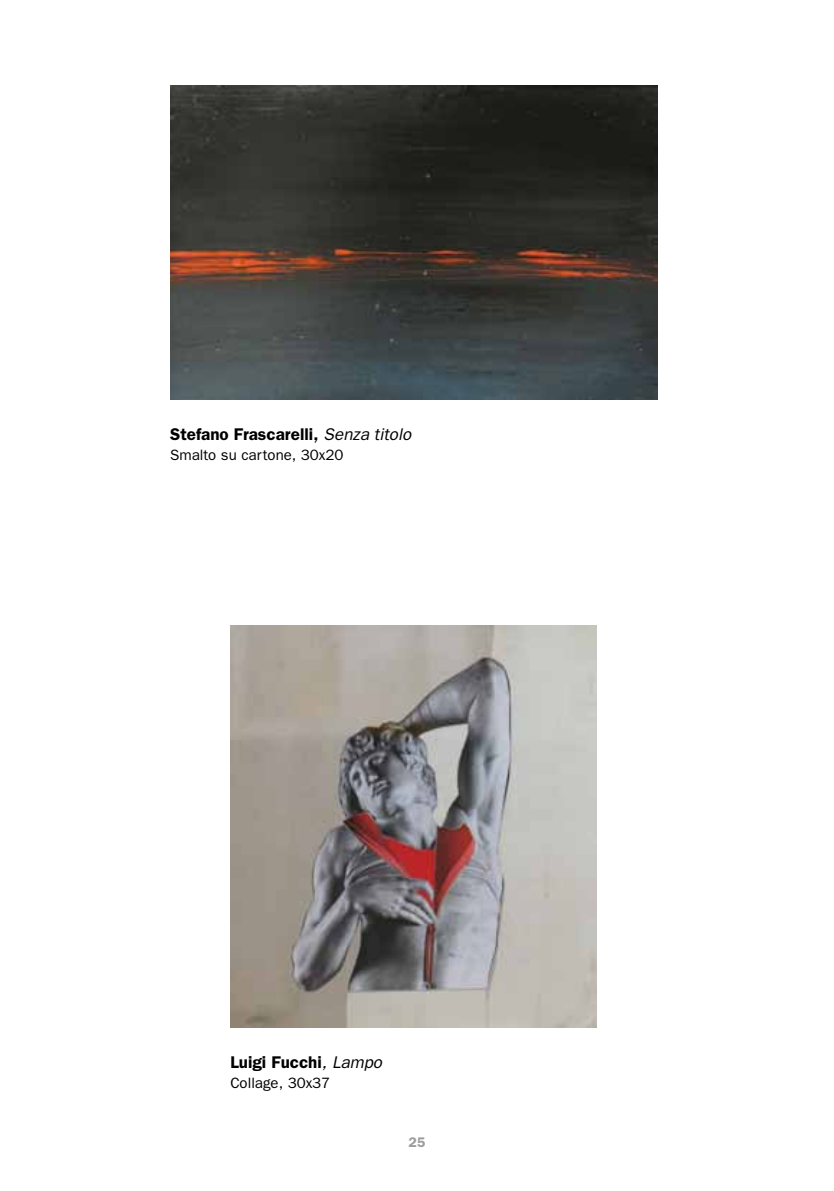
<style>
.page{position:relative;width:834px;height:1191px;background:#fff}
.page>*{position:absolute;margin:0;border:0;box-sizing:border-box;transform-origin:0 0}
.t1{font:600 17px "Franklin Gothic";color:#000}
.t2{font:15px "Franklin Gothic";color:#000}
.t3{font:600 14px "Franklin Gothic";color:#9d9d9c}
.s1{font-weight:400;font-style:italic}
</style>
<div class="page">
<img style="left:170px;top:85px;width:487px;height:315px">
<img style="left:230px;top:625px;width:366px;height:402px">
<p class="t1" style="left:170px;top:424px;width:243px">Stefano Frascarelli, <span class="s1">Senza titolo</span></p>
<p class="t2" style="left:170px;top:446px;width:175px">Smalto su cartone, 30x20</p>
<p class="t1" style="left:230px;top:1052px;width:153px">Luigi Fucchi<span class="s1">, Lampo</span></p>
<p class="t2" style="left:230px;top:1074px;width:101px">Collage, 30x37</p>
<p class="t3" style="left:408px;top:1134px;width:18px">25</p>
</div>
